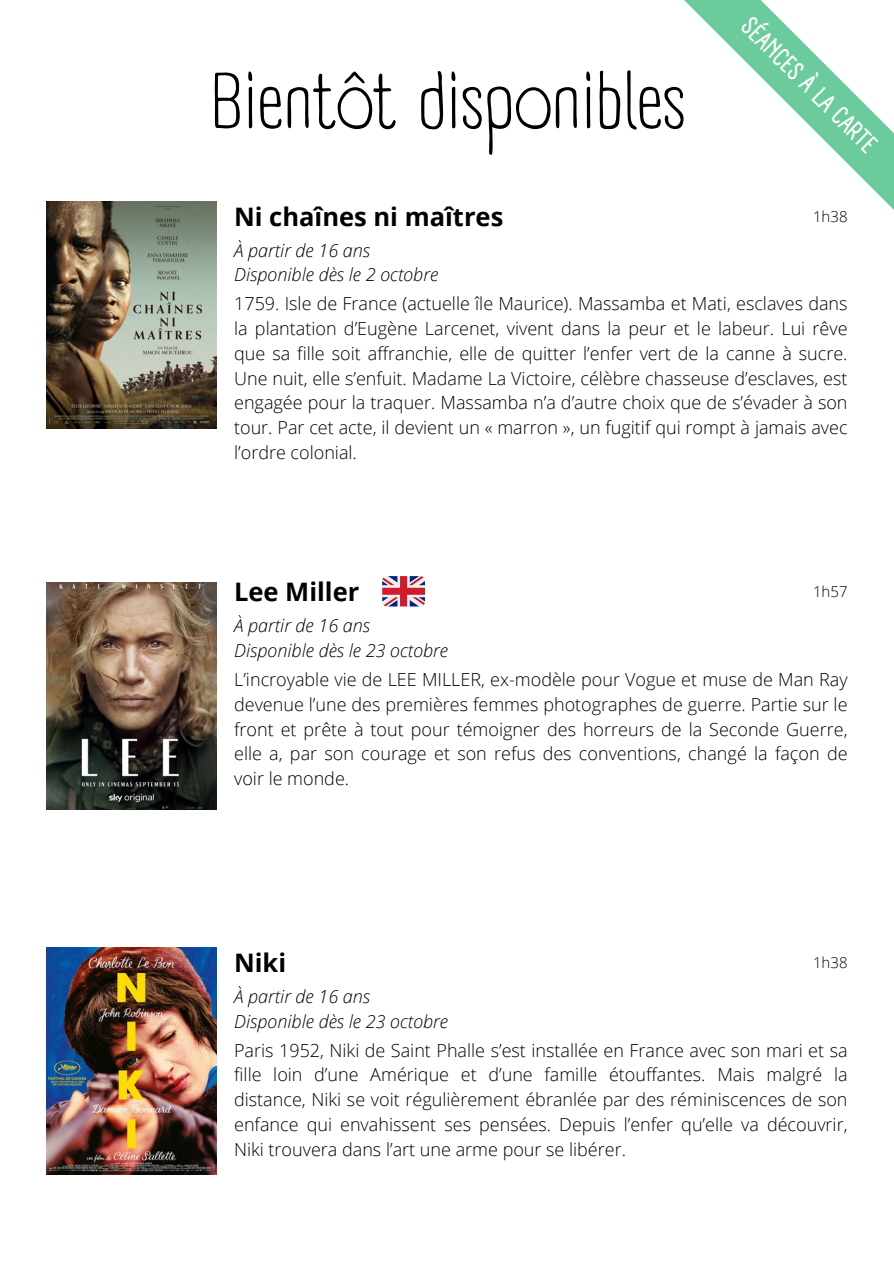
<style>
.page{position:relative;width:894px;height:1264px;background:#fff}
.page>*{position:absolute;margin:0;border:0;box-sizing:border-box;transform-origin:0 0}
.t1{font:76.5px "A Day Without Sun Text";color:#000}
.t2{font:700 25.5px "Open Sans";color:#000}
.t3{font:700 25.5px "A Day Without Sun Text";color:#fff}
.t4{font:300 18px/24.8px "Open Sans";color:#000;text-align:justify}
.t5{font:italic 300 18px/24.8px "Open Sans";color:#000}
.t6{font:300 15px "Open Sans";color:#000}
</style>
<div class="page">
<svg style="left:684px;top:0;width:209px;height:209px"></svg>
<img style="left:46px;top:583px;width:170px;height:226px">
<img style="left:46px;top:202px;width:170px;height:226px">
<img style="left:46px;top:947px;width:170px;height:226px">
<svg style="left:382px;top:576px;width:43px;height:30px"></svg>
<h4 class="t1" style="left:210px;top:55px;width:476px">Bientôt disponibles</h4>
<h2 class="t3" style="left:757px;top:11px;width:181px;rotate:45deg">SÉANCES À LA CARTE</h2>
<h3 class="t2" style="left:234px;top:199px;width:270px">Ni chaînes ni maîtres</h3>
<p class="t6" style="left:812px;top:206px;width:36px">1h38</p>
<h4 class="t5" style="left:234px;top:237px;width:205px">À partir de 16 ans<br>Disponible dès le 2 octobre</h4>
<h4 class="t4" style="left:234px;top:291px;width:614px">1759. Isle de France (actuelle île Maurice). Massamba et Mati, esclaves dans la plantation d’Eugène Larcenet, vivent dans la peur et le labeur. Lui rêve que sa fille soit affranchie, elle de quitter l’enfer vert de la canne à sucre.<br>Une nuit, elle s’enfuit. Madame La Victoire, célèbre chasseuse d’esclaves, est engagée pour la traquer. Massamba n’a d’autre choix que de s’évader à son tour. Par cet acte, il devient un « marron », un fugitif qui rompt à jamais avec l’ordre colonial.</h4>
<p class="t2" style="left:234px;top:574px;width:127px">Lee Miller</p>
<p class="t5" style="left:234px;top:613px;width:215px">À partir de 16 ans<br>Disponible dès le 23 octobre</p>
<p class="t6" style="left:812px;top:581px;width:36px">1h57</p>
<h4 class="t4" style="left:234px;top:666px;width:614px">L’incroyable vie de LEE MILLER, ex-modèle pour Vogue et muse de Man Ray devenue l’une des premières femmes photographes de guerre. Partie sur le front et prête à tout pour témoigner des horreurs de la Seconde Guerre, elle a, par son courage et son refus des conventions, changé la façon de voir le monde.</h4>
<p class="t2" style="left:234px;top:945px;width:54px">Niki</p>
<p class="t5" style="left:234px;top:983px;width:215px">À partir de 16 ans<br>Disponible dès le 23 octobre</p>
<h4 class="t6" style="left:812px;top:952px;width:36px">1h38</h4>
<h3 class="t4" style="left:234px;top:1037px;width:614px">Paris 1952, Niki de Saint Phalle s’est installée en France avec son mari et sa fille loin d’une Amérique et d’une famille étouffantes. Mais malgré la distance, Niki se voit régulièrement ébranlée par des réminiscences de son enfance qui envahissent ses pensées. Depuis l’enfer qu’elle va découvrir, Niki trouvera dans l’art une arme pour se libérer.</h3>
</div>
